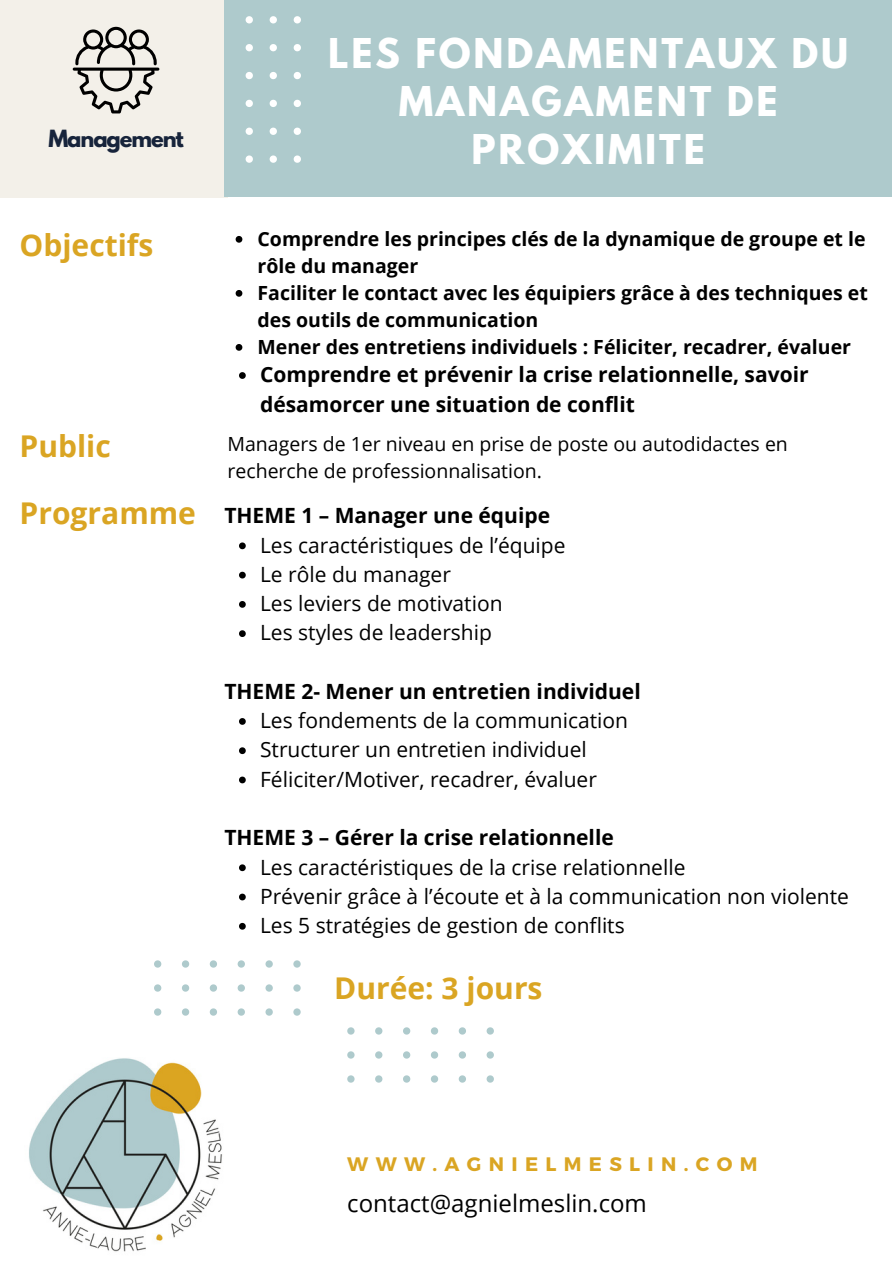
<style>
.page{position:relative;width:894px;height:1264px;background:#fff}
.page>*{position:absolute;margin:0;border:0;box-sizing:border-box;transform-origin:0 0}
.t1{font:700 36.3px/48.3px "League Spartan";letter-spacing:.075em;color:#fff;text-align:center}
.t2{font:700 30px "Open Sans";color:#daa523}
.t3{font:24px "Open Sans";color:#000}
.t4{font:21px "Open Sans";color:#000}
.t5{font:700 21px/29.2px "Open Sans";color:#000}
.t6{font:700 21px "League Spartan";letter-spacing:-.05em;color:#17243b}
.t7{font:700 19.5px/27px "Open Sans";color:#000}
.t8{font:19.5px/27px "Open Sans";color:#000}
.t9{font:700 19.5px "Montserrat";letter-spacing:.375em;color:#daa523}
</style>
<div class="page">
<div style="left:0;top:0;width:227px;height:197px;background:#f3f0e9"></div>
<div style="left:224px;top:0;width:667px;height:196px;background:#aecacc"></div>
<svg style="left:293px;top:1008px;width:7px;height:7px"></svg>
<svg style="left:265px;top:1008px;width:8px;height:7px"></svg>
<svg style="left:237px;top:1008px;width:8px;height:7px"></svg>
<svg style="left:210px;top:1008px;width:7px;height:7px"></svg>
<svg style="left:182px;top:1008px;width:7px;height:7px"></svg>
<svg style="left:154px;top:1008px;width:7px;height:7px"></svg>
<svg style="left:293px;top:984px;width:7px;height:7px"></svg>
<svg style="left:265px;top:984px;width:8px;height:7px"></svg>
<svg style="left:237px;top:984px;width:8px;height:7px"></svg>
<svg style="left:210px;top:984px;width:7px;height:7px"></svg>
<svg style="left:182px;top:984px;width:7px;height:7px"></svg>
<svg style="left:154px;top:984px;width:7px;height:7px"></svg>
<svg style="left:293px;top:960px;width:7px;height:7px"></svg>
<svg style="left:265px;top:960px;width:8px;height:7px"></svg>
<svg style="left:237px;top:960px;width:8px;height:7px"></svg>
<svg style="left:210px;top:960px;width:7px;height:7px"></svg>
<svg style="left:182px;top:960px;width:7px;height:7px"></svg>
<svg style="left:154px;top:960px;width:7px;height:7px"></svg>
<svg style="left:486px;top:1075px;width:7px;height:7px"></svg>
<svg style="left:458px;top:1075px;width:8px;height:7px"></svg>
<svg style="left:431px;top:1075px;width:7px;height:7px"></svg>
<svg style="left:403px;top:1075px;width:7px;height:7px"></svg>
<svg style="left:375px;top:1075px;width:7px;height:7px"></svg>
<svg style="left:347px;top:1075px;width:7px;height:7px"></svg>
<svg style="left:486px;top:1051px;width:7px;height:7px"></svg>
<svg style="left:458px;top:1051px;width:8px;height:7px"></svg>
<svg style="left:431px;top:1051px;width:7px;height:7px"></svg>
<svg style="left:403px;top:1051px;width:7px;height:7px"></svg>
<svg style="left:375px;top:1051px;width:7px;height:7px"></svg>
<svg style="left:347px;top:1051px;width:7px;height:7px"></svg>
<svg style="left:486px;top:1027px;width:8px;height:7px"></svg>
<svg style="left:458px;top:1027px;width:8px;height:7px"></svg>
<svg style="left:431px;top:1027px;width:7px;height:7px"></svg>
<svg style="left:403px;top:1027px;width:7px;height:7px"></svg>
<svg style="left:375px;top:1027px;width:7px;height:7px"></svg>
<svg style="left:347px;top:1027px;width:7px;height:7px"></svg>
<svg style="left:293px;top:16px;width:8px;height:7px"></svg>
<svg style="left:293px;top:44px;width:8px;height:7px"></svg>
<svg style="left:293px;top:72px;width:8px;height:7px"></svg>
<svg style="left:293px;top:100px;width:8px;height:7px"></svg>
<svg style="left:293px;top:128px;width:8px;height:7px"></svg>
<svg style="left:293px;top:155px;width:8px;height:8px"></svg>
<svg style="left:269px;top:16px;width:8px;height:7px"></svg>
<svg style="left:269px;top:44px;width:8px;height:7px"></svg>
<svg style="left:269px;top:72px;width:8px;height:7px"></svg>
<svg style="left:269px;top:100px;width:8px;height:7px"></svg>
<svg style="left:269px;top:128px;width:8px;height:7px"></svg>
<svg style="left:269px;top:155px;width:8px;height:8px"></svg>
<svg style="left:246px;top:16px;width:7px;height:7px"></svg>
<svg style="left:246px;top:44px;width:7px;height:7px"></svg>
<svg style="left:246px;top:72px;width:7px;height:7px"></svg>
<svg style="left:246px;top:100px;width:7px;height:7px"></svg>
<svg style="left:246px;top:128px;width:7px;height:7px"></svg>
<svg style="left:246px;top:155px;width:7px;height:8px"></svg>
<img style="left:29px;top:1058px;width:193px;height:194px">
<svg style="left:239px;top:542px;width:7px;height:7px"></svg>
<svg style="left:239px;top:571px;width:7px;height:7px"></svg>
<svg style="left:239px;top:601px;width:7px;height:6px"></svg>
<svg style="left:239px;top:630px;width:7px;height:7px"></svg>
<svg style="left:239px;top:718px;width:7px;height:6px"></svg>
<svg style="left:239px;top:747px;width:7px;height:7px"></svg>
<svg style="left:239px;top:776px;width:7px;height:7px"></svg>
<svg style="left:239px;top:864px;width:7px;height:7px"></svg>
<svg style="left:239px;top:893px;width:7px;height:7px"></svg>
<svg style="left:239px;top:922px;width:7px;height:7px"></svg>
<svg style="left:235px;top:236px;width:7px;height:7px"></svg>
<svg style="left:235px;top:290px;width:7px;height:7px"></svg>
<svg style="left:235px;top:344px;width:7px;height:7px"></svg>
<svg style="left:239px;top:372px;width:7px;height:7px"></svg>
<svg style="left:73px;top:27px;width:86px;height:86px"></svg>
<p class="t6" style="left:48px;top:128px;width:137px">Management</p>
<p class="t1" style="left:328px;top:33px;width:521px">LES FONDAMENTAUX DU<br>MANAGAMENT DE<br>PROXIMITE</p>
<p class="t2" style="left:20px;top:224px;width:135px">Objectifs</p>
<h5 class="t7" style="left:257px;top:225px;width:609px">Comprendre les principes clés de la dynamique de groupe et le rôle du manager</h5>
<p class="t7" style="left:257px;top:279px;width:611px">Faciliter le contact avec les équipiers grâce à des techniques et des outils de communication</p>
<p class="t7" style="left:257px;top:333px;width:595px">Mener des entretiens individuels : Féliciter, recadrer, évaluer</p>
<p class="t5" style="left:260px;top:359px;width:550px">Comprendre et prévenir la crise relationnelle, savoir désamorcer une situation de conflit</p>
<h5 class="t2" style="left:20px;top:425px;width:93px">Public</h5>
<p class="t8" style="left:227px;top:430px;width:561px">Managers de 1er niveau en prise de poste ou autodidactes en recherche de professionnalisation.</p>
<h5 class="t2" style="left:20px;top:492px;width:178px">Programme</h5>
<p class="t5" style="left:224px;top:500px;width:327px">THEME 1 – Manager une équipe</p>
<h1 class="t4" style="left:260px;top:530px;width:307px">Les caractéristiques de l’équipe</h1>
<h2 class="t4" style="left:260px;top:559px;width:192px">Le rôle du manager</h2>
<p class="t4" style="left:260px;top:588px;width:244px">Les leviers de motivation</p>
<p class="t4" style="left:260px;top:618px;width:233px">Les styles de leadership</p>
<p class="t5" style="left:224px;top:676px;width:418px">THEME 2- Mener un entretien individuel</p>
<p class="t4" style="left:260px;top:705px;width:369px">Les fondements de la communication</p>
<h2 class="t4" style="left:260px;top:735px;width:328px">Structurer un entretien individuel</h2>
<p class="t4" style="left:260px;top:764px;width:338px">Féliciter/Motiver, recadrer, évaluer</p>
<h2 class="t5" style="left:224px;top:822px;width:391px">THEME 3 – Gérer la crise relationnelle</h2>
<h5 class="t4" style="left:260px;top:852px;width:427px">Les caractéristiques de la crise relationnelle</h5>
<p class="t4" style="left:260px;top:881px;width:590px">Prévenir grâce à l’écoute et à la communication non violente</p>
<p class="t4" style="left:260px;top:910px;width:366px">Les 5 stratégies de gestion de conflits</p>
<p class="t2" style="left:334px;top:966px;width:210px">Durée: 3 jours</p>
<p class="t9" style="left:347px;top:1151px;width:411px">WWW.AGNIELMESLIN.COM</p>
<p class="t3" style="left:347px;top:1186px;width:301px">contact@agnielmeslin.com</p>
</div>
